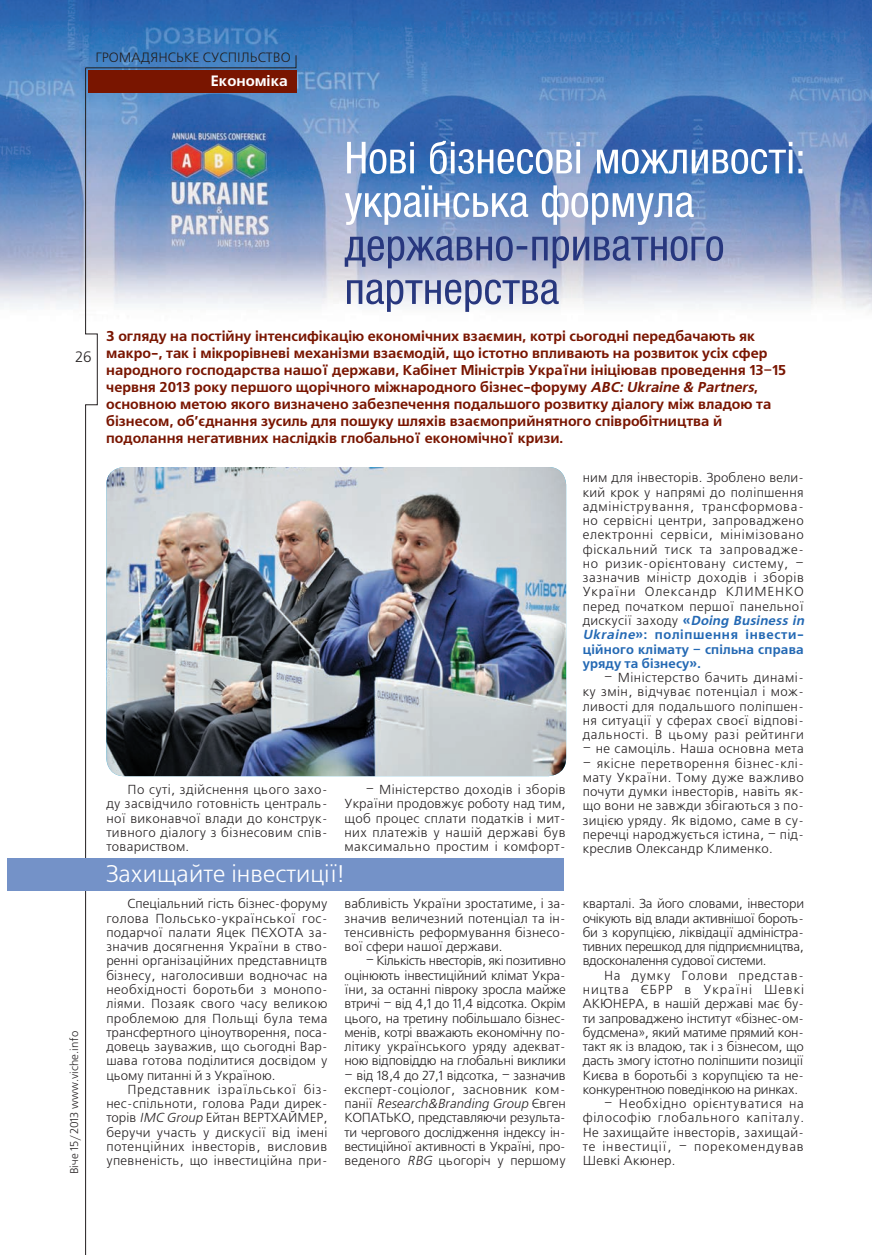
<style>
.page{position:relative;width:872px;height:1255px;background:#fff}
.page>*{position:absolute;margin:0;border:0;box-sizing:border-box;transform-origin:0 0}
.t1{font:24px "Free Set C";color:#fff}
.rubrica_left{font:700 15px "Free Set C";color:#fff}
.foto{font:15px "Free Set C";color:#231f20}
.vrez{font:700 14.25px/17.1px "Free Set C";color:#791500}
.rubrica_right{font:13.5px "Free Set C";color:#231f20}
.text_freeset{font:13.05px/14.2px "Free Set C";letter-spacing:.02em;color:#231f20;text-align:justify}
.text_freeset-2{font:13.05px/14.2px "Free Set C";letter-spacing:.04em;color:#231f20}
.text_freeset-3{font:13.05px/14.2px "Free Set C";letter-spacing:-.02em;color:#231f20}
.t2{font:11.25px "Free Set C";color:#231f20}
.s1{font-style:italic}
.s2{font-weight:700;color:#2469b4}
.s3{font-weight:700;font-style:italic;color:#2469b4}
</style>
<div class="page">
<img style="left:0;top:0;width:446px;height:307px">
<img style="left:446px;top:0;width:125px;height:307px">
<img style="left:699px;top:0;width:173px;height:312px">
<img style="left:571px;top:0;width:128px;height:307px">
<svg style="left:347px;top:279px;width:212px;height:33px"></svg>
<svg style="left:345px;top:236px;width:378px;height:32px;background:#7d89b5"></svg>
<svg style="left:345px;top:185px;width:348px;height:40px"></svg>
<svg style="left:347px;top:141px;width:455px;height:33px"></svg>
<img style="left:296px;top:467px;width:270px;height:309px">
<img style="left:85px;top:55px;width:211px;height:1199px">
<div style="left:8px;top:858px;width:556px;height:33px;background:#7492c8"></div>
<p class="rubrica_right" style="left:95px;top:50px;width:197px">ГРОМАДЯНСЬКЕ СУСПІЛЬСТВО</p>
<p class="rubrica_left" style="left:211px;top:72px;width:78px">Економіка</p>
<p class="foto" style="left:75px;top:349px;width:18px">26</p>
<p class="t2" style="left:68px;top:1174px;width:145px;rotate:-90deg">Віче 15/2013 www.viche.info</p>
<p class="vrez" style="left:106px;top:327px;width:681px">З огляду на постійну інтенсифікацію економічних взаємин, котрі сьогодні передбачають як макро-, так і мікрорівневі механізми взаємодій, що істотно впливають на розвиток усіх сфер народного господарства нашої держави, Кабінет Міністрів України ініціював проведення 13–15 червня 2013 року першого щорічного міжнародного бізнес-форуму <span class="s1">ABC:Ukraine &amp; Partners</span>, основною метою якого визначено забезпечення подальшого розвитку діалогу між владою та бізнесом, об’єднання зусиль для пошуку шляхів взаємоприйнятного співробітництва й подолання негативних наслідків глобальної економічної кризи.</p>
<p class="text_freeset" style="left:106px;top:783px;width:223px;text-indent:21px">По суті, здійснення цього захо&shy;ду засвідчило готовність централь&shy;ної виконавчої влади до конструк&shy;тивного діалогу з бізнесовим спів&shy;товариством.</p>
<p class="text_freeset" style="left:344px;top:783px;width:223px;text-indent:21px">– Міністерство доходів і зборів України продовжує роботу над тим, щоб процес сплати податків і мит&shy;них платежів у нашій державі був максимально простим і комфорт-</p>
<p class="t1" style="left:106px;top:861px;width:239px">Захищайте інвестиції!</p>
<p class="text_freeset" style="left:106px;top:897px;width:223px;text-indent:21px">Спеціальний гість бізнес-форуму голова Польсько-української гос&shy;подарчої палати Яцек ПЄХОТА за&shy;значив досягнення України в ство&shy;ренні організаційних представництв бізнесу, наголосивши водночас на необхідності боротьби з монопо&shy;ліями. Позаяк свого часу великою проблемою для Польщі була тема трансфертного ціноутворення, поса&shy;довець зауважив, що сьогодні Вар&shy;шава готова поділитися досвідом у цьому питанні й з Україною.</p>
<p class="text_freeset" style="left:106px;top:1082px;width:223px;text-indent:21px">Представник ізраїльської біз&shy;нес-спільноти, голова Ради дирек&shy;торів <span class="s1">ІMC Group</span> Ейтан ВЕРТХАЙМЕР, беручи участь у дискусії від імені потенційних інвесторів, висловив упевненість, що інвестиційна при-</p>
<p class="text_freeset" style="left:344px;top:897px;width:223px">вабливість України зростатиме, і за&shy;значив величезний потенціал та ін&shy;тенсивність реформування бізнесо&shy;вої сфери нашої держави.</p>
<p class="text_freeset" style="left:344px;top:954px;width:223px;text-indent:21px">– Кількість нвесторів, які позитивно оцінюють інвестиційний клімат Укра&shy;їни, за останні півроку зросла майже втричі – від 4,1 до 11,4 відсотка. Окрім цього, на третину побільшало бізнес&shy;менів, котрі вважають економічну по&shy;літику українського уряду адекват&shy;ною відповіддю на глобальні виклики</p>
<p class="text_freeset-3" style="left:344px;top:1068px;width:223px">– від 18,4 до 27,1 відсотка, – зазначив експерт-соціолог, засновник ком&shy;п а н і ї <span class="s1">Research&amp;Branding Group</span> Є в ге н КОПАТЬКО, представляючи результа&shy;ти чергового дослідження індексу ін&shy;вестиційної активності в Україні, про&shy;веденого <span class="s1">RBG</span> цьогоріч у першому</p>
<p class="text_freeset-2" style="left:583px;top:471px;width:226px">ним для інвесторів. Зроблено вели&shy;кий крок у напрямі до поліпшення адміністрування, трансформова&shy;но сервісні центри, запроваджено електронні сервіси, мінімізовано фіскальний тиск та запровадже&shy;но ризик-орієнтовану систему, – зазначив міністр доходів і зборів<br>України Олександр КЛИМЕНКО перед початком першої панельної дискусії заходу <span class="s2">«</span><span class="s3">Doing Business in<br>Ukraine</span><span class="s2">»: поліпшення інвести&shy;ційного клімату – спільна справа уряду та бізнесу».</span></p>
<p class="text_freeset" style="left:583px;top:671px;width:223px;text-indent:21px">– Міністерство бачить динамі&shy;ку змін, відчуває потенціал і мож&shy;ливості для подальшого поліпшен&shy;ня ситуації у сферах своєї відпові&shy;дальності. В цьому разі рейтинги</p>
<p class="text_freeset" style="left:583px;top:742px;width:223px">– не самоціль. Наша основна мета</p>
<p class="text_freeset" style="left:583px;top:756px;width:223px">– якісне перетворення бізнес-клі&shy;мату України. Тому дуже важливо почути думки інвесторів, навіть як&shy;що вони не завжди збігаються з по&shy;зицією уряду. Як відомо, саме в су&shy;перечці народжується істина, – під&shy;креслив Олександр Клименко.</p>
<p class="text_freeset" style="left:583px;top:897px;width:223px">кварталі. За його словами, інвестори очікують від влади активнішої бороть&shy;би з корупцією, ліквідації адміністра&shy;тивних перешкод для підприємництва, вдосконалення судової системи.</p>
<p class="text_freeset" style="left:583px;top:968px;width:223px;text-indent:21px">На думку Голови представ&shy;ництва ЄБРР в Україні Шевкі АКЮНЕРА, в нашій державі має бу&shy;ти запроваджено інститут «бізнес-ом&shy;будсмена», який матиме прямий кон&shy;такт як із владою, так і з бізнесом, що дасть змогу істотно поліпшити позиції Києва в боротьбі з корупцією та не&shy;конкурентною поведінкою на ринках.</p>
<p class="text_freeset" style="left:583px;top:1096px;width:223px;text-indent:21px">– Необхідно орієнтуватися на філософію глобального капіталу.<br>Не захищайте інвесторів, захищай&shy;те інвестиції, – порекомендував Шевкі Акюнер.</p>
</div>
